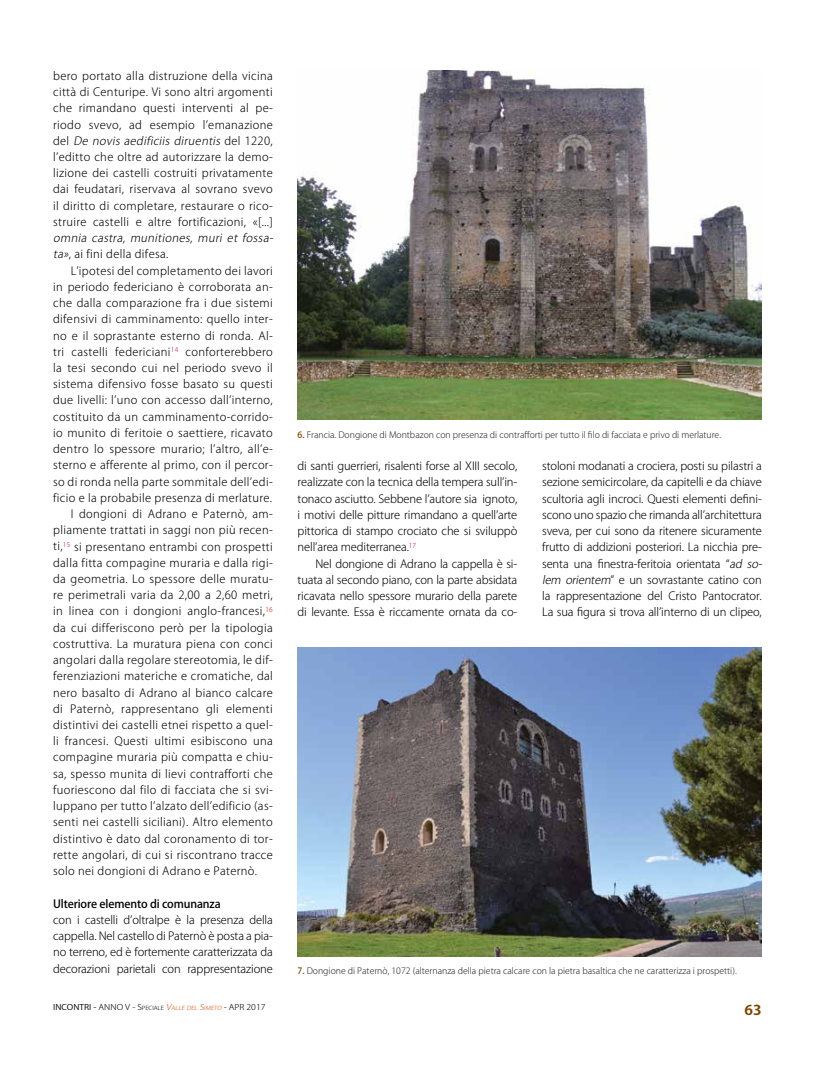
<style>
.page{position:relative;width:815px;height:1081px;background:#fff}
.page>*{position:absolute;margin:0;border:0;box-sizing:border-box;transform-origin:0 0}
.t1{font:700 13.5px "Koz Go Pro";color:#7e4700;scale:1.11 1}
.t2{font:300 11.25px/16.2px "Koz Go Pro";letter-spacing:.03em;color:#000;text-align:justify}
.t3{font:300 11.25px/16.2px "Koz Go Pro";letter-spacing:-.01em;color:#000}
.t4{font:italic 300 11.25px/16.2px "Koz Go Pro";color:#000}
.t5{font:500 11.25px "Koz Go Pro";letter-spacing:-.01em;color:#000}
.t6{font:300 8.75px "Koz Go Pro";color:#282827}
.t7{font:300 7.88px "Koz Go Pro";color:#000;scale:1.11 1}
.s1{font-style:italic}
.s2{font-style:normal}
.s3{font-weight:500;color:#7e4700}
.s4{font-weight:400}
.s5{font-style:inherit}
.s6{font-size:5.5px}
.s7{font-style:italic;color:#d1540e}
.s8{font-style:italic;font-size:5.5px;color:#d1540e}
</style>
<div class="page">
<img style="left:298px;top:647px;width:464px;height:309px">
<img style="left:298px;top:71px;width:464px;height:349px">
<p class="t2" style="left:53px;top:68px;width:221px">bero portato alla distruzione della vicina città di Centuripe. Vi sono altri argomenti che rimandano questi interventi al pe&shy;riodo svevo, ad esempio l’emanazione d e l <span class="s1">De novis aedificiis diruentis</span> d e l 1 2 2 0 , l’editto che oltre ad autorizzare la demo&shy;lizione dei castelli costruiti privatamente dai feudatari, riservava al sovrano svevo il diritto di completare, restaurare o rico&shy;struire castelli e altre fortificazioni, «[...]</p>
<p class="t4" style="left:53px;top:230px;width:224px">omnia castra, munitiones, muri et fossa&shy;ta»<span class="s2">, ai fini della difesa.</span></p>
<p class="t2" style="left:71px;top:262px;width:203px">L’ipotesi del completamento dei lavori</p>
<p class="t2" style="left:53px;top:279px;width:221px">in periodo federiciano è corroborata an-</p>
<p class="t2" style="left:53px;top:295px;width:221px">che dalla comparazione fra i due sistemi</p>
<p class="t2" style="left:53px;top:311px;width:221px">difensivi di camminamento: quello inter-</p>
<p class="t2" style="left:53px;top:327px;width:221px">no e il soprastante esterno di ronda. Al-</p>
<p class="t2" style="left:53px;top:343px;width:221px">tri castelli federiciani<sup>14</sup> conforterebbero</p>
<p class="t2" style="left:53px;top:360px;width:221px">la tesi secondo cui nel periodo svevo il</p>
<p class="t2" style="left:53px;top:376px;width:221px">sistema difensivo fosse basato su questi</p>
<p class="t2" style="left:53px;top:392px;width:221px">due livelli: l’uno con accesso dall’interno,</p>
<p class="t2" style="left:53px;top:408px;width:221px">costituito da un camminamento-corrido-</p>
<p class="t2" style="left:53px;top:425px;width:221px">io munito di feritoie o saettiere, ricavato</p>
<p class="t2" style="left:53px;top:441px;width:221px">dentro lo spessore murario; l’altro, all’e-</p>
<p class="t2" style="left:53px;top:457px;width:221px">sterno e afferente al primo, con il percor-</p>
<p class="t2" style="left:53px;top:473px;width:221px">so di ronda nella parte sommitale dell’edi-</p>
<p class="t2" style="left:53px;top:490px;width:221px">ficio e la probabile presenza di merlature.</p>
<p class="t2" style="left:71px;top:506px;width:203px">I dongioni di Adrano e Paternò, am-</p>
<p class="t2" style="left:53px;top:522px;width:221px">pliamente trattati in saggi non più recen-</p>
<p class="t2" style="left:53px;top:538px;width:221px">ti,<sup>15</sup> si presentano entrambi con prospetti</p>
<p class="t2" style="left:53px;top:554px;width:221px">dalla fitta compagine muraria e dalla rigi-</p>
<p class="t2" style="left:53px;top:571px;width:221px">da geometria. Lo spessore delle muratu-</p>
<p class="t2" style="left:53px;top:587px;width:221px">re perimetrali varia da 2,00 a 2,60 metri,</p>
<p class="t2" style="left:53px;top:603px;width:221px">in linea con i dongioni anglo-francesi,<sup>16</sup></p>
<p class="t2" style="left:53px;top:619px;width:221px">da cui differiscono però per la tipologia</p>
<p class="t2" style="left:53px;top:636px;width:221px">costruttiva. La muratura piena con conci</p>
<p class="t2" style="left:53px;top:652px;width:221px">angolari dalla regolare stereotomia, le dif-</p>
<p class="t2" style="left:53px;top:668px;width:221px">ferenziazioni materiche e cromatiche, dal</p>
<p class="t2" style="left:53px;top:684px;width:221px">nero basalto di Adrano al bianco calcare</p>
<p class="t2" style="left:53px;top:700px;width:221px">di Paternò, rappresentano gli elementi</p>
<p class="t2" style="left:53px;top:717px;width:221px">distintivi dei castelli etnei rispetto a quel-</p>
<p class="t2" style="left:53px;top:733px;width:221px">li francesi. Questi ultimi esibiscono una</p>
<p class="t2" style="left:53px;top:749px;width:221px">compagine muraria più compatta e chiu-</p>
<p class="t2" style="left:53px;top:765px;width:221px">sa, spesso munita di lievi contrafforti che</p>
<p class="t2" style="left:53px;top:782px;width:221px">fuoriescono dal filo di facciata che si svi-</p>
<p class="t2" style="left:53px;top:798px;width:221px">luppano per tutto l’alzato dell’edificio (as-</p>
<p class="t2" style="left:53px;top:814px;width:221px">senti nei castelli siciliani). Altro elemento</p>
<p class="t2" style="left:53px;top:830px;width:221px">distintivo è dato dal coronamento di tor-</p>
<p class="t2" style="left:53px;top:846px;width:221px">rette angolari, di cui si riscontrano tracce</p>
<p class="t2" style="left:53px;top:863px;width:206px">solo nei dongioni di Adrano e Paternò.</p>
<p class="t5" style="left:53px;top:896px;width:169px">Ulteriore elemento di comunanza</p>
<p class="t2" style="left:53px;top:911px;width:221px">con i castelli d’oltralpe è la presenza della cappella. Nel castello di Paternò è posta a pia&shy;no terreno, ed è fortemente caratterizzata da decorazioni parietali con rappresentazione</p>
<p class="t6" style="left:298px;top:429px;width:425px"><span class="s3">6.</span> Francia. Dongione di Montbazon con presenza di contrafforti per tutto il filo di facciata e privo di merlature.</p>
<p class="t2" style="left:298px;top:458px;width:221px">di santi guerrieri, risalenti forse al XIII secolo, realizzate con la tecnica della tempera sull’in&shy;tonaco asciutto. Sebbene l’autore sia ignoto, i motivi delle pitture rimandano a quell’arte pittorica di stampo crociato che si sviluppò nell’area mediterranea.<sup>17</sup></p>
<p class="t2" style="left:298px;top:555px;width:221px;text-indent:18px">Nel dongione di Adrano la cappella è si&shy;tuata al secondo piano, con la parte absidata ricavata nello spessore murario della parete di levante. Essa è riccamente ornata da co-</p>
<p class="t3" style="left:542px;top:458px;width:224px">stoloni modanati a crociera, posti su pilastri a sezione semicircolare, da capitelli e da chiave scultoria agli incroci. Questi elementi defini&shy;scono uno spazio che rimanda all’architettura sveva, per cui sono da ritenere sicuramente frutto di addizioni posteriori. La nicchia pre&shy;senta una finestra-feritoia orientata “<span class="s1">ad so&shy;lem orientem</span>” e un sovrastante catino con la rappresentazione del Cristo Pantocrator.<br>La sua figura si trova all’interno di un clipeo,</p>
<p class="t6" style="left:298px;top:965px;width:441px"><span class="s3">7.</span> Dongione di Paternò, 1072 (alternanza della pietra calcare con la pietra basaltica che ne caratterizza i prospetti).</p>
<p class="t7" style="left:53px;top:1002px;width:193px"><span class="s4">INCONTRI -</span> ANNO V - <span class="s5">S</span><span class="s6">PECIALE</span> <span class="s7">V</span><span class="s8">ALLE DEL</span> <span class="s7">S</span><span class="s8">IMETO</span> - APR 2017</p>
<p class="t1" style="left:744px;top:1001px;width:17px">63</p>
</div>
